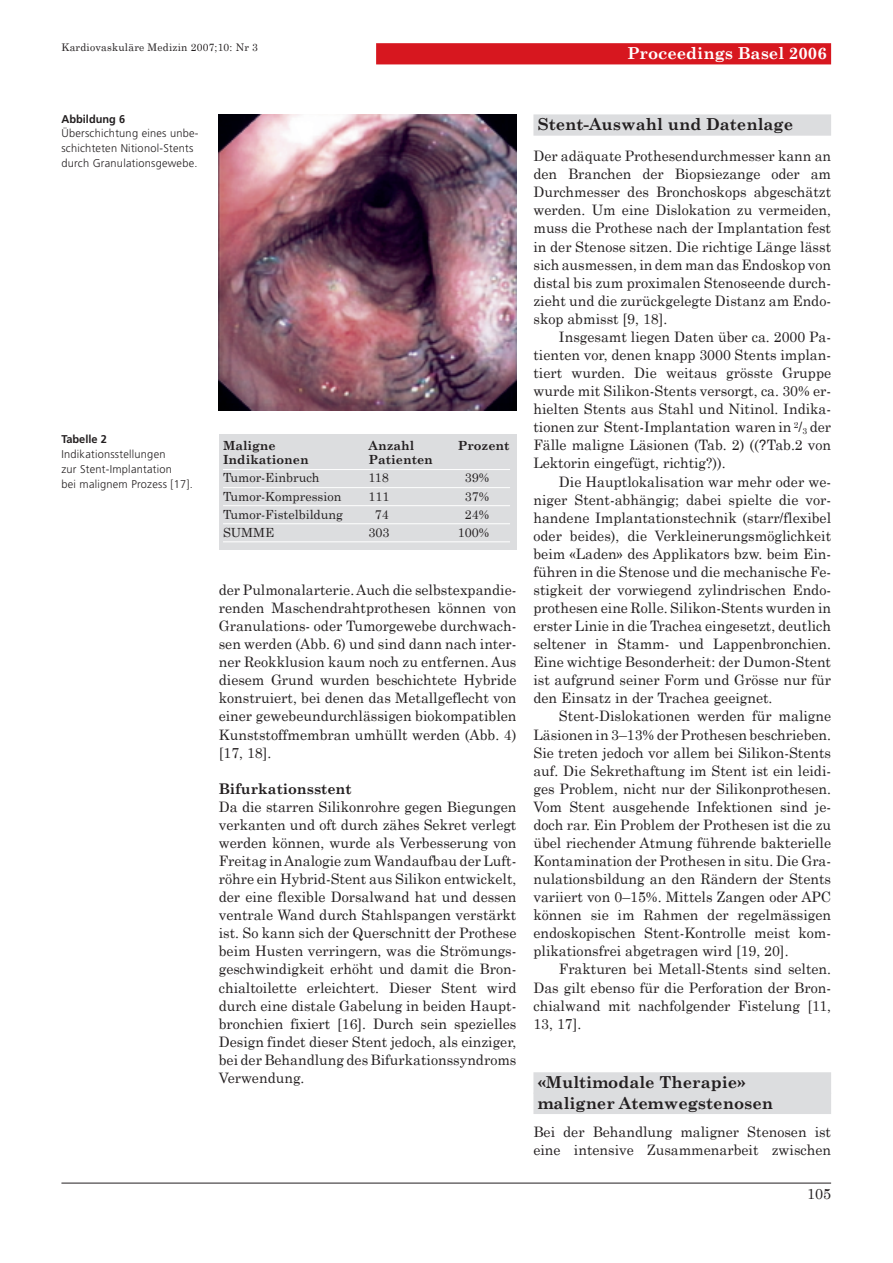
<style>
.page{position:relative;width:893px;height:1263px;background:#fff}
.page>*{position:absolute;margin:0;border:0;box-sizing:border-box;transform-origin:0 0}
.t1{font:700 16.5px/20.5px "Century Schoolbook";color:#231f20}
.t2{font:700 16.5px "Century Schoolbook";color:#fff}
.t3{font:700 14.7px "Century Schoolbook";color:#231f20}
.t4{font:14.7px "Century Schoolbook";color:#231f20}
.t5{font:14.4px/18px "Century Schoolbook";color:#231f20;text-align:justify}
.t6{font:12.6px "Century Schoolbook";color:#231f20}
.t7{font:700 12.6px "Century Schoolbook";color:#231f20}
.t8{font:300 11.25px/14.9px "Frutiger";letter-spacing:.02em;color:#231f20}
.t9{font:700 11.25px "Frutiger";color:#231f20}
.t10{font:10.5px "Century Schoolbook";letter-spacing:.02em;color:#231f20}
.s1{font-family:"Helvetica"}
</style>
<div class="page">
<div style="left:219px;top:434px;width:297px;height:116px;background:#dcdddf"></div>
<hr style="left:61px;top:1183px;width:770px;height:1px;background:#231f20">
<div style="left:376px;top:43px;width:455px;height:21px;background:#d7171f"></div>
<div style="left:533px;top:114px;width:298px;height:22px;background:#dcdddf"></div>
<div style="left:533px;top:1072px;width:298px;height:21px;background:#dcdddf"></div>
<div style="left:533px;top:1093px;width:298px;height:21px;background:#dcdddf"></div>
<img style="left:219px;top:114px;width:297px;height:296px">
<hr style="left:223px;top:469px;width:287px;height:1px;background:#fff">
<hr style="left:223px;top:487px;width:287px;height:1px;background:#fff">
<hr style="left:223px;top:505px;width:287px;height:1px;background:#fff">
<hr style="left:223px;top:523px;width:287px;height:1px;background:#fff">
<hr style="left:223px;top:541px;width:287px;height:1px;background:#fff">
<p class="t10" style="left:61px;top:41px;width:198px">Kardiovaskuläre Medizin 2007;10: Nr 3</p>
<p class="t2" style="left:627px;top:43px;width:201px">Proceedings Basel 2006</p>
<p class="t9" style="left:61px;top:114px;width:65px">Abbildung 6</p>
<p class="t8" style="left:61px;top:127px;width:139px">Überschichtung eines unbe&shy;schichteten Nitionol-Stents durch Granulationsgewebe.</p>
<p class="t9" style="left:61px;top:434px;width:47px">Tabelle 2</p>
<p class="t8" style="left:61px;top:447px;width:133px">Indikationsstellungen<br>zur Stent-Implantation<br>bei malignem Prozess [17].</p>
<p class="t7" style="left:223px;top:438px;width:54px">Maligne</p>
<p class="t7" style="left:369px;top:438px;width:47px">Anzahl</p>
<p class="t7" style="left:458px;top:438px;width:53px">Prozent</p>
<p class="t7" style="left:223px;top:452px;width:87px">Indikationen</p>
<p class="t7" style="left:369px;top:452px;width:66px">Patienten</p>
<p class="t6" style="left:223px;top:470px;width:98px">Tumor-Einbruch</p>
<p class="t6" style="left:369px;top:470px;width:22px">118</p>
<p class="t6" style="left:465px;top:470px;width:26px">39%</p>
<p class="t6" style="left:223px;top:488px;width:120px">Tumor-Kompression</p>
<p class="t6" style="left:369px;top:488px;width:23px">111</p>
<p class="t6" style="left:465px;top:488px;width:26px">37%</p>
<p class="t6" style="left:223px;top:506px;width:121px">Tumor-Fistelbildung</p>
<p class="t6" style="left:375px;top:506px;width:16px">74</p>
<p class="t6" style="left:465px;top:506px;width:26px">24%</p>
<p class="t6" style="left:223px;top:524px;width:53px">SUMME</p>
<p class="t6" style="left:369px;top:524px;width:23px">303</p>
<p class="t6" style="left:458px;top:524px;width:33px">100%</p>
<p class="t5" style="left:219px;top:580px;width:299px">der Pulmonalarterie. Auch die selbstexpandie&shy;renden Maschendrahtprothesen können von Granulations- oder Tumorgewebe durchwach&shy;sen werden (Abb. 6) und sind dann nach inter&shy;ner Reokklusion kaum noch zu entfernen. Aus diesem Grund wurden beschichtete Hybride konstruiert, bei denen das Metallgeflecht von einer gewebeundurchlässigen biokompatiblen Kunststoffmembran umhüllt werden (Abb. 4) [17, 18].</p>
<p class="t3" style="left:219px;top:779px;width:134px">Bifurkationsstent</p>
<p class="t5" style="left:219px;top:797px;width:299px">Da die starren Silikonrohre gegen Biegungen verkanten und oft durch zähes Sekret verlegt werden können, wurde als Verbesserung von Freitag in Analogie zum Wandaufbau der Luft&shy;röhre ein Hybrid-Stent aus Silikon entwickelt, der eine flexible Dorsalwand hat und dessen ventrale Wand durch Stahlspangen verstärkt ist. So kann sich der Querschnitt der Prothese beim Husten verringern, was die Strömungs&shy;geschwindigkeit erhöht und damit die Bron&shy;chialtoilette erleichtert. Dieser Stent wird durch eine distale Gabelung in beiden Haupt&shy;bronchien fixiert [16]. Durch sein spezielles Design findet dieser Stent jedoch, als einziger, bei der Behandlung des Bifurkationssyndroms Verwendung.</p>
<p class="t1" style="left:538px;top:114px;width:257px">Stent-Auswahl und Datenlage</p>
<p class="t5" style="left:533px;top:147px;width:299px">Der adäquate Prothesendurchmesser kann an den Branchen der Biopsiezange oder am Durchmesser des Bronchoskops abgeschätzt werden. Um eine Dislokation zu vermeiden, muss die Prothese nach der Implantation fest in der Stenose sitzen. Die richtige Länge lässt sich ausmessen, in dem man das Endoskop von distal bis zum proximalen Stenoseende durch&shy;zieht und die zurückgelegte Distanz am Endo&shy;skop abmisst [9, 18].</p>
<p class="t5" style="left:533px;top:327px;width:299px;text-indent:26px">Insgesamt liegen Daten über ca. 2000 Pa&shy;tienten vor, denen knapp 3000 Stents implan&shy;tiert wurden. Die weitaus grösste Gruppe wurde mit Silikon-Stents versorgt, ca. 30% er&shy;hielten Stents aus Stahl und Nitinol. Indika&shy;tionen zur Stent-Implantation waren in <sup>2</sup>/<sub>3</sub> der Fälle maligne Läsionen (Tab. 2) ((<span class="s1">?</span>Tab.2 von Lektorin eingefügt, richtig?)).</p>
<p class="t5" style="left:533px;top:472px;width:299px;text-indent:26px">Die Hauptlokalisation war mehr oder we&shy;niger Stent-abhängig; dabei spielte die vor&shy;handene Implantationstechnik (starr/flexibel oder beides), die Verkleinerungsmöglichkeit beim «Laden» des Applikators bzw. beim Ein&shy;führen in die Stenose und die mechanische Fe&shy;stigkeit der vorwiegend zylindrischen Endo&shy;prothesen eine Rolle. Silikon-Stents wurden in erster Linie in die Trachea eingesetzt, deutlich seltener in Stamm- und Lappenbronchien.<br>Eine wichtige Besonderheit: der Dumon-Stent ist aufgrund seiner Form und Grösse nur für den Einsatz in der Trachea geeignet.</p>
<p class="t5" style="left:533px;top:707px;width:299px;text-indent:26px">Stent-Dislokationen werden für maligne Läsionen in 3–13% der Prothesen beschrieben.<br>Sie treten jedoch vor allem bei Silikon-Stents auf. Die Sekrethaftung im Stent ist ein leidi&shy;ges Problem, nicht nur der Silikonprothesen.<br>Vom Stent ausgehende Infektionen sind je&shy;doch rar. Ein Problem der Prothesen ist die zu übel riechender Atmung führende bakterielle Kontamination der Prothesen in situ. Die Gra&shy;nulationsbildung an den Rändern der Stents variiert von 0–15%. Mittels Zangen oder APC können sie im Rahmen der regelmässigen endoskopischen Stent-Kontrolle meist kom&shy;plikationsfrei abgetragen wird [19, 20].</p>
<p class="t5" style="left:533px;top:960px;width:299px;text-indent:26px">Frakturen bei Metall-Stents sind selten.<br>Das gilt ebenso für die Perforation der Bron&shy;chialwand mit nachfolgender Fistelung [11, 13, 17].</p>
<p class="t1" style="left:538px;top:1071px;width:237px">«Multimodale Therapie» maligner Atemwegstenosen</p>
<p class="t5" style="left:533px;top:1122px;width:299px">Bei der Behandlung maligner Stenosen ist eine intensive Zusammenarbeit zwischen</p>
<p class="t4" style="left:807px;top:1185px;width:26px">105</p>
</div>
